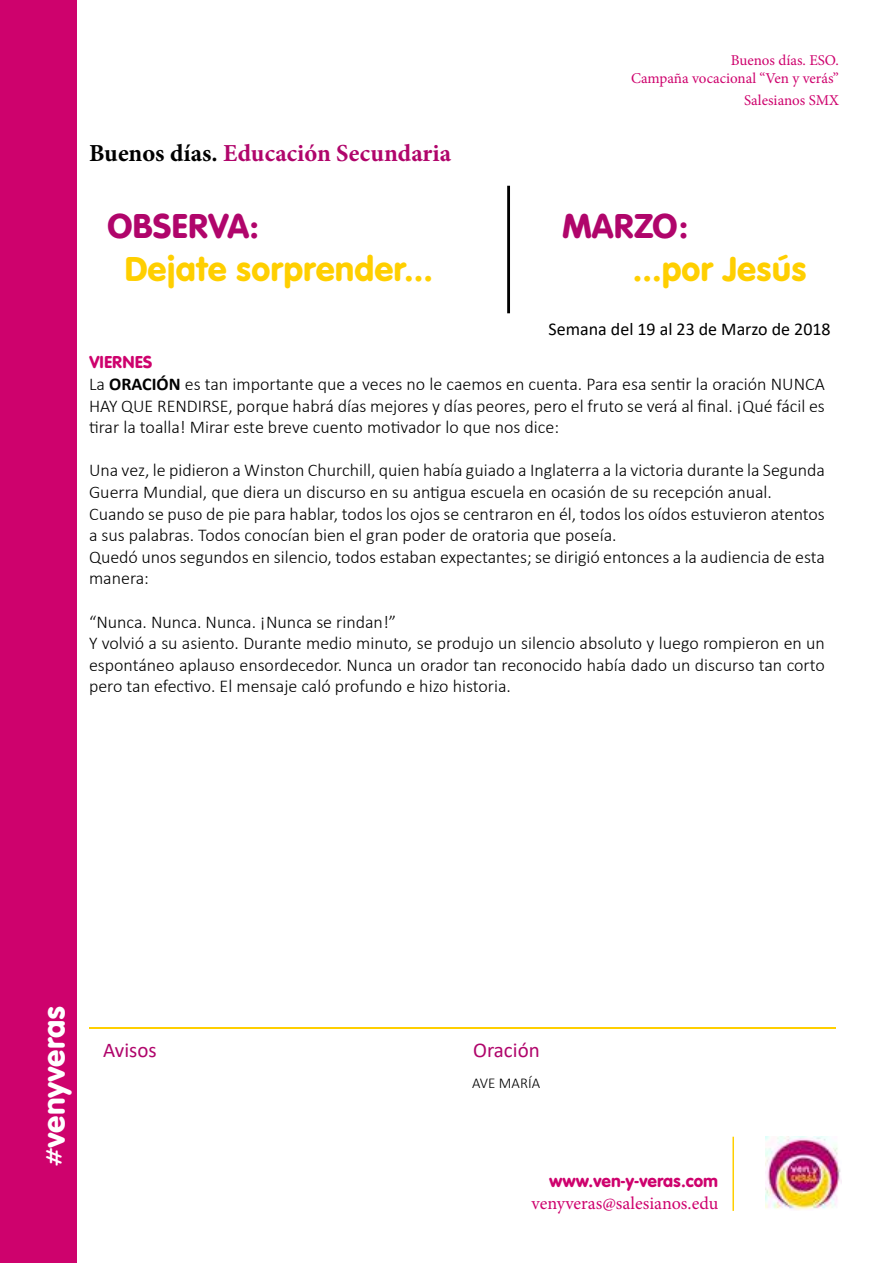
<style>
.page{position:relative;width:893px;height:1263px;background:#fff}
.page>*{position:absolute;margin:0;border:0;box-sizing:border-box;transform-origin:0 0}
.t1{font:36px "VAG Rundschrift D";color:#ffcf00}
.t2{font:36px "VAG Rundschrift D";color:#b0056b}
.t3{font:32.7px "VAG Rundschrift D";letter-spacing:-.01em;color:#fff}
.t4{font:700 24.45px "Minion Pro";color:#b0056b}
.t5{font:21px "Calibri";color:#b0056b}
.t6{font:300 18px/21.6px "Calibri";color:#000}
.t7{font:18px "Calibri";color:#000}
.t8{font:18px "VAG Rundschrift D";color:#ce026d}
.t9{font:18px "Minion Pro";color:#ce026d}
.t10{font:15px/18px "Minion Pro";color:#ce026d;text-align:right}
.t11{font:300 15px "Calibri";color:#000}
.s1{color:#000}
.s2{font-weight:700}
</style>
<div class="page">
<div style="left:0;top:0;width:77px;height:1263px;background:#ce026d"></div>
<img style="left:765px;top:1137px;width:76px;height:73px">
<hr style="left:732px;top:1137px;width:2px;height:74px;background:#ffcf00">
<div style="left:507px;top:186px;width:3px;height:127px;border:2px solid #000"></div>
<hr style="left:89px;top:1027px;width:746px;height:2px;background:#ffcf00">
<h3 class="t4" style="left:89px;top:136px;width:364px"><span class="s1">Buenos días.</span> Educación Secundaria</h3>
<h1 class="t2" style="left:107px;top:204px;width:153px">OBSERVA:</h1>
<h1 class="t1" style="left:124px;top:248px;width:310px">Dejate sorprender...</h1>
<p class="t10" style="left:631px;top:51px;width:209px">Buenos días. ESO.<br>Campaña vocacional “Ven y verás”</p>
<p class="t10" style="left:744px;top:91px;width:96px">Salesianos SMX</p>
<h1 class="t2" style="left:562px;top:204px;width:128px">MARZO:</h1>
<h1 class="t1" style="left:633px;top:248px;width:175px">...por Jesús</h1>
<p class="t7" style="left:549px;top:317px;width:284px">Semana del 19 al 23 de Marzo de 2018</p>
<p class="t8" style="left:89px;top:352px;width:65px">VIERNES</p>
<p class="t6" style="left:89px;top:373px;width:737px;text-align:justify">La <span class="s2">ORACIÓN</span> es tan importante que a veces no le caemos en cuenta. Para esa sentir la oración NUNCA HAY QUE RENDIRSE, porque habrá días mejores y días peores, pero el fruto se verá al final. ¡Qué fácil es tirar la toalla! Mirar este breve cuento motivador lo que nos dice:</p>
<p class="t6" style="left:89px;top:459px;width:737px">Una vez, le pidieron a Winston Churchill, quien había guiado a Inglaterra a la victoria durante la Segunda Guerra Mundial, que diera un discurso en su antigua escuela en ocasión de su recepción anual.<br>Cuando se puso de pie para hablar, todos los ojos se centraron en él, todos los oídos estuvieron atentos a sus palabras. Todos conocían bien el gran poder de oratoria que poseía.<br>Quedó unos segundos en silencio, todos estaban expectantes; se dirigió entonces a la audiencia de esta manera:</p>
<p class="t6" style="left:89px;top:611px;width:737px">“Nunca. Nunca. Nunca. ¡Nunca se rindan!”<br>Y volvió a su asiento. Durante medio minuto, se produjo un silencio absoluto y luego rompieron en un espontáneo aplauso ensordecedor. Nunca un orador tan reconocido había dado un discurso tan corto pero tan efectivo. El mensaje caló profundo e hizo historia.</p>
<h2 class="t3" style="left:35px;top:1166px;width:162px;rotate:-90deg">#venyveras</h2>
<p class="t5" style="left:103px;top:1035px;width:55px">Avisos</p>
<p class="t5" style="left:473px;top:1035px;width:68px">Oración</p>
<p class="t11" style="left:472px;top:1073px;width:70px">AVE MARÍA</p>
<p class="t8" style="left:549px;top:1170px;width:171px">www.ven-y-veras.com</p>
<p class="t9" style="left:532px;top:1191px;width:188px">venyveras@salesianos.edu</p>
</div>
